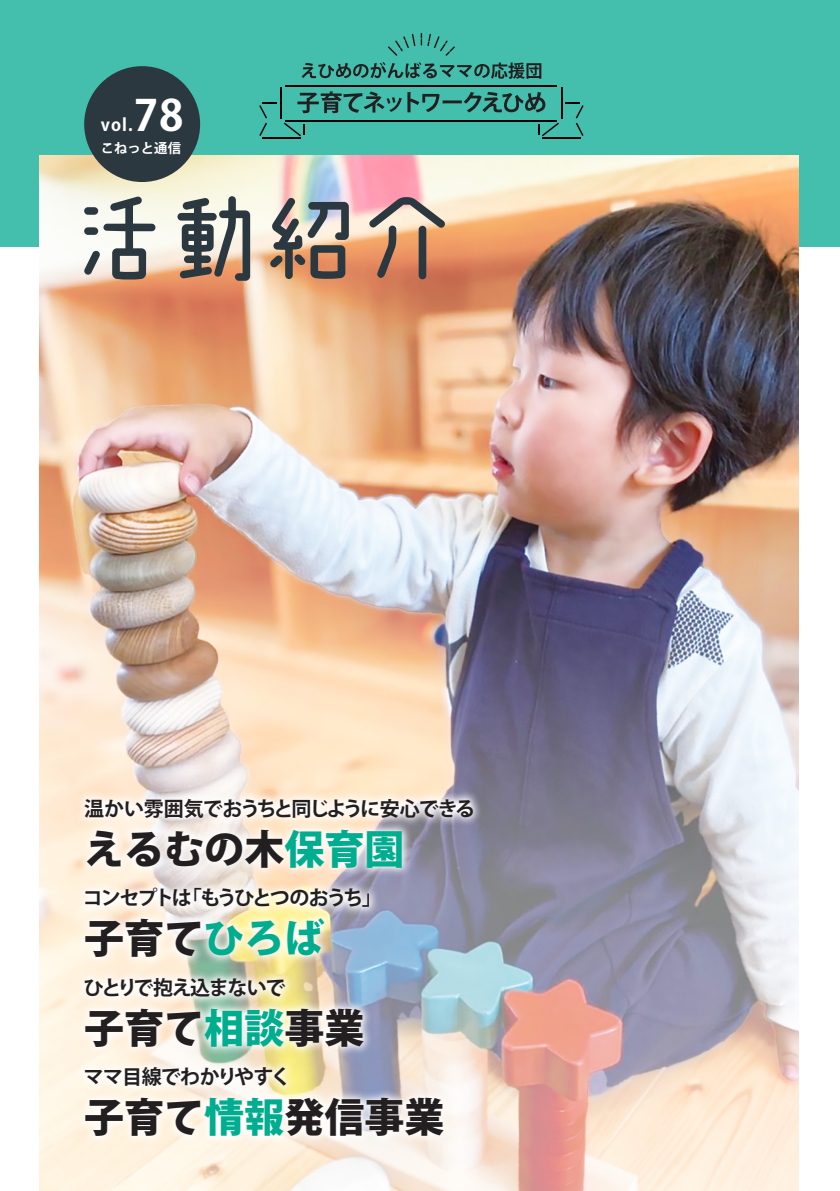
<style>
.page{position:relative;width:840px;height:1191px;background:#fff}
.page>*{position:absolute;margin:0;border:0;box-sizing:border-box;transform-origin:0 0}
.t1{font:700 42.6px "Koz Go Pr 6 N";color:#fff}
.t2{font:800 40px "Koz Go Pro";color:#231f20}
.t3{font:700 20px "Koz Go Pro";letter-spacing:-.05em;color:#231f20}
.t4{font:700 20px "Koz Go Pro";letter-spacing:-.11em;color:#231f20}
.t5{font:700 20px "Koz Go Pro";letter-spacing:-.08em;color:#231f20}
.t6{font:700 20px "Koz Go Pro";letter-spacing:-.04em;color:#231f20}
.t7{font:700 17px "Koz Go Pr 6 N";color:#fff}
.t8{font:700 13.4px "Koz Go Pro";color:#fff}
.s1{color:#00ad8e}
</style>
<div class="page">
<div style="left:0;top:0;width:839px;height:247px;background:#45bfad"></div>
<img style="left:40px;top:156px;width:758px;height:1035px">
<svg style="left:75px;top:789px;width:407px;height:357px"></svg>
<svg style="left:388px;top:33px;width:66px;height:23px"></svg>
<hr style="left:285px;top:120px;width:272px;height:1px;background:#030303">
<hr style="left:560px;top:88px;width:2px;height:31px;background:#030303">
<hr style="left:285px;top:85px;width:272px;height:1px;background:#030303">
<hr style="left:280px;top:88px;width:2px;height:31px;background:#030303">
<hr style="left:262px;top:137px;width:38px;height:2px;background:#030303">
<svg style="left:259px;top:103px;width:18px;height:33px"></svg>
<svg style="left:284px;top:123px;width:20px;height:13px"></svg>
<hr style="left:542px;top:137px;width:38px;height:2px;background:#030303">
<svg style="left:565px;top:103px;width:18px;height:33px"></svg>
<svg style="left:538px;top:123px;width:20px;height:13px"></svg>
<svg style="left:297px;top:91px;width:248px;height:22px"></svg>
<svg style="left:301px;top:62px;width:240px;height:17px"></svg>
<div style="left:84px;top:66px;width:116px;height:116px;background:#2c3840;border-radius:50%"></div>
<svg style="left:84px;top:196px;width:71px;height:84px;background:#b5b5b1"></svg>
<svg style="left:177px;top:196px;width:73px;height:85px;background:#908a83"></svg>
<svg style="left:368px;top:197px;width:77px;height:82px;background:#c2927a"></svg>
<svg style="left:270px;top:197px;width:78px;height:82px;background:#998c81"></svg>
<p class="t1" style="left:134px;top:92px;width:51px">78</p>
<p class="t8" style="left:101px;top:139px;width:82px">こねっと通信</p>
<p class="t7" style="left:101px;top:115px;width:33px">vol.</p>
<p class="t3" style="left:84px;top:795px;width:392px">温かい雰囲気でおうちと同じように安心できる</p>
<p class="t2" style="left:84px;top:822px;width:321px">えるむの木<span class="s1">保育園</span></p>
<p class="t4" style="left:83px;top:885px;width:300px">コンセプトは「もうひとつのおうち」</p>
<p class="t2" style="left:84px;top:912px;width:241px">子育て<span class="s1">ひろば</span></p>
<p class="t5" style="left:84px;top:974px;width:203px">ひとりで抱え込まないで</p>
<p class="t2" style="left:84px;top:1001px;width:281px">子育て<span class="s1">相談</span>事業</p>
<p class="t6" style="left:84px;top:1064px;width:208px">ママ目線でわかりやすく</p>
<p class="t2" style="left:84px;top:1091px;width:362px">子育て<span class="s1">情報</span>発信事業</p>
</div>
